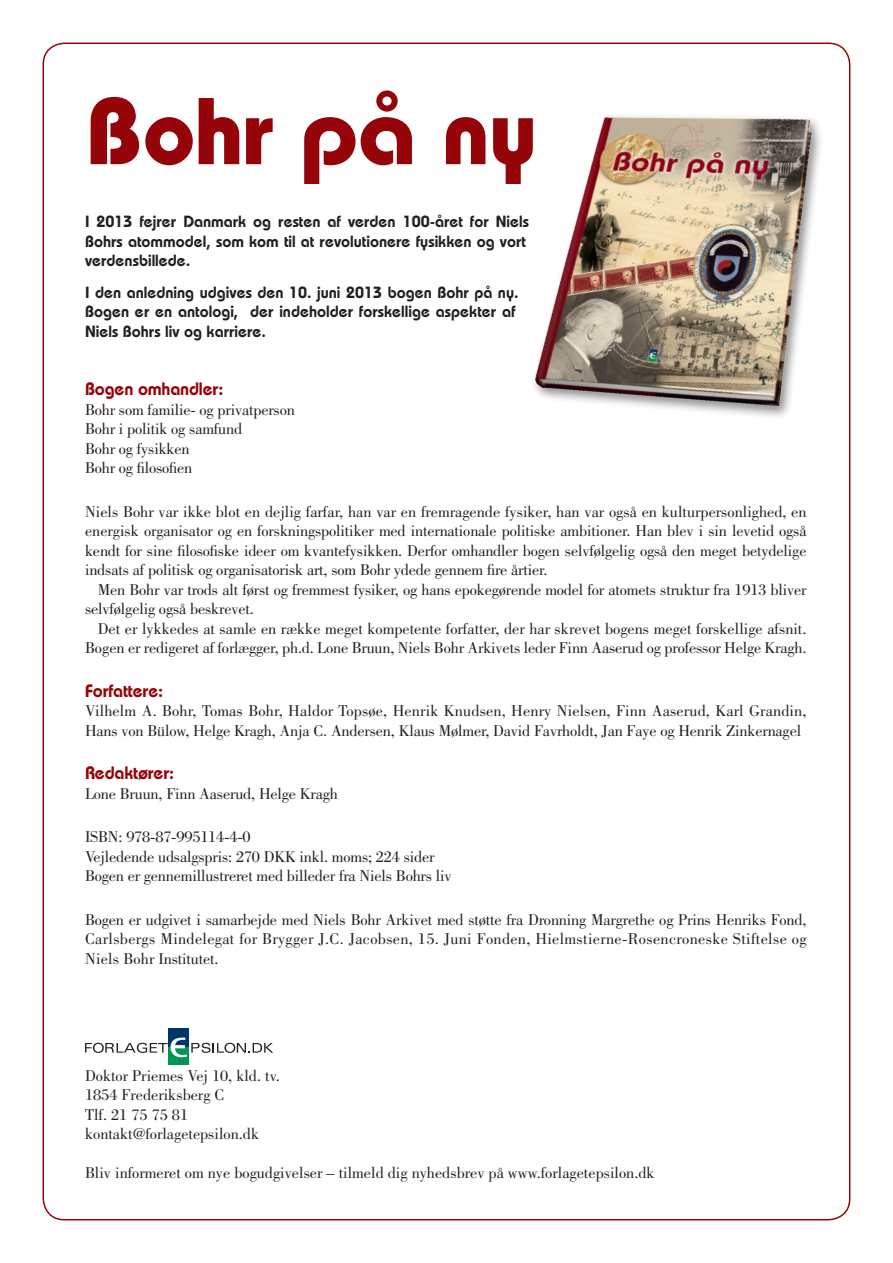
<style>
.page{position:relative;width:893px;height:1263px;background:#fff}
.page>*{position:absolute;margin:0;border:0;box-sizing:border-box;transform-origin:0 0}
.t1{font:700 94.5px "Bauhaus";color:#940408}
.t2{font:600 18px "Bauhaus";letter-spacing:-.01em;color:#940408}
.t3{font:16.2px/19.5px "Bodoni";letter-spacing:-.01em;color:#231f20}
.t4{font:600 16.2px/19.5px "Bauhaus";color:#231f20}
</style>
<div class="page">
<div style="left:169px;top:1047px;width:20px;height:18px;background:#009554"></div>
<div style="left:169px;top:1029px;width:20px;height:18px;background:#00376b"></div>
<svg style="left:85px;top:1037px;width:188px;height:20px"></svg>
<img style="left:474px;top:42px;width:377px;height:436px">
<h1 class="t1" style="left:85px;top:73px;width:453px">Bohr på ny</h1>
<p class="t4" style="left:85px;top:212px;width:446px">I 2013 fejrer Danmark og resten af verden 100-året for Niels<br>Bohrs atommodel, som kom til at revolutionere fysikken og vort verdensbillede.</p>
<p class="t4" style="left:85px;top:282px;width:435px">I den anledning udgives den 10. juni 2013 bogen Bohr på ny.<br>Bogen er en antologi, der indeholder forskellige aspekter af<br>Niels Bohrs liv og karriere.</p>
<p class="t2" style="left:85px;top:378px;width:140px">Bogen omhandler:</p>
<p class="t3" style="left:85px;top:400px;width:211px">Bohr som familie- og privatperson<br>Bohr i politik og samfund<br>Bohr og fysikken<br>Bohr og filosofien</p>
<p class="t3" style="left:85px;top:502px;width:723px;text-align:justify">Niels Bohr var ikke blot en dejlig farfar, han var en fremragende fysiker, han var også en kulturpersonlighed, en energisk organisator og en forskningspolitiker med internationale politiske ambitioner. Han blev i sin levetid også kendt for sine filosofiske ideer om kvantefysikken. Derfor omhandler bogen selvfølgelig også den meget betydelige indsats af politisk og organisatorisk art, som Bohr ydede gennem fire årtier.</p>
<p class="t3" style="left:85px;top:580px;width:723px;text-indent:13px">Men Bohr var trods alt først og fremmest fysiker, og hans epokegørende model for atomets struktur fra 1913 bliver selvfølgelig også beskrevet.</p>
<p class="t3" style="left:85px;top:619px;width:723px;text-align:right">Det er lykkedes at samle en række meget kompetente forfatter, der har skrevet bogens meget forskellige afsnit.<br>Bogen er redigeret af forlægger, ph.d. Lone Bruun, Niels Bohr Arkivets leder Finn Aaserud og professor Helge Kragh.</p>
<p class="t2" style="left:85px;top:680px;width:80px">Forfattere:</p>
<p class="t3" style="left:85px;top:701px;width:723px">Vilhelm A. Bohr, Tomas Bohr, Haldor Topsøe, Henrik Knudsen, Henry Nielsen, Finn Aaserud, Karl Grandin,<br>Hans von Bülow, Helge Kragh, Anja C. Andersen, Klaus Mølmer, David Favrholdt, Jan Faye og Henrik Zinkernagel</p>
<p class="t2" style="left:85px;top:762px;width:91px">Redaktører:</p>
<p class="t3" style="left:85px;top:784px;width:254px">Lone Bruun, Finn Aaserud, Helge Kragh</p>
<p class="t3" style="left:85px;top:827px;width:368px">ISBN: 978-87-995114-4-0<br>Vejledende udsalgspris: 270 DKK inkl. moms; 224 sider<br>Bogen er gennemillustreret med billeder fra Niels Bohrs liv</p>
<p class="t3" style="left:85px;top:910px;width:723px;text-align:justify">Bogen er udgivet i samarbejde med Niels Bohr Arkivet med støtte fra Dronning Margrethe og Prins Henriks Fond, Carlsbergs Mindelegat for Brygger J.C. Jacobsen, 15. Juni Fonden, Hielmstierne-Rosencroneske Stiftelse og Niels Bohr Institutet.</p>
<p class="t3" style="left:85px;top:1066px;width:196px">Doktor Priemes Vej 10, kld. tv.<br>1854 Frederiksberg C<br>Tlf. 21 75 75 81 kontakt@forlagetepsilon.dk</p>
<p class="t3" style="left:85px;top:1163px;width:571px">Bliv informeret om nye bogudgivelser – tilmeld dig nyhedsbrev på www.forlagetepsilon.dk</p>
</div>
